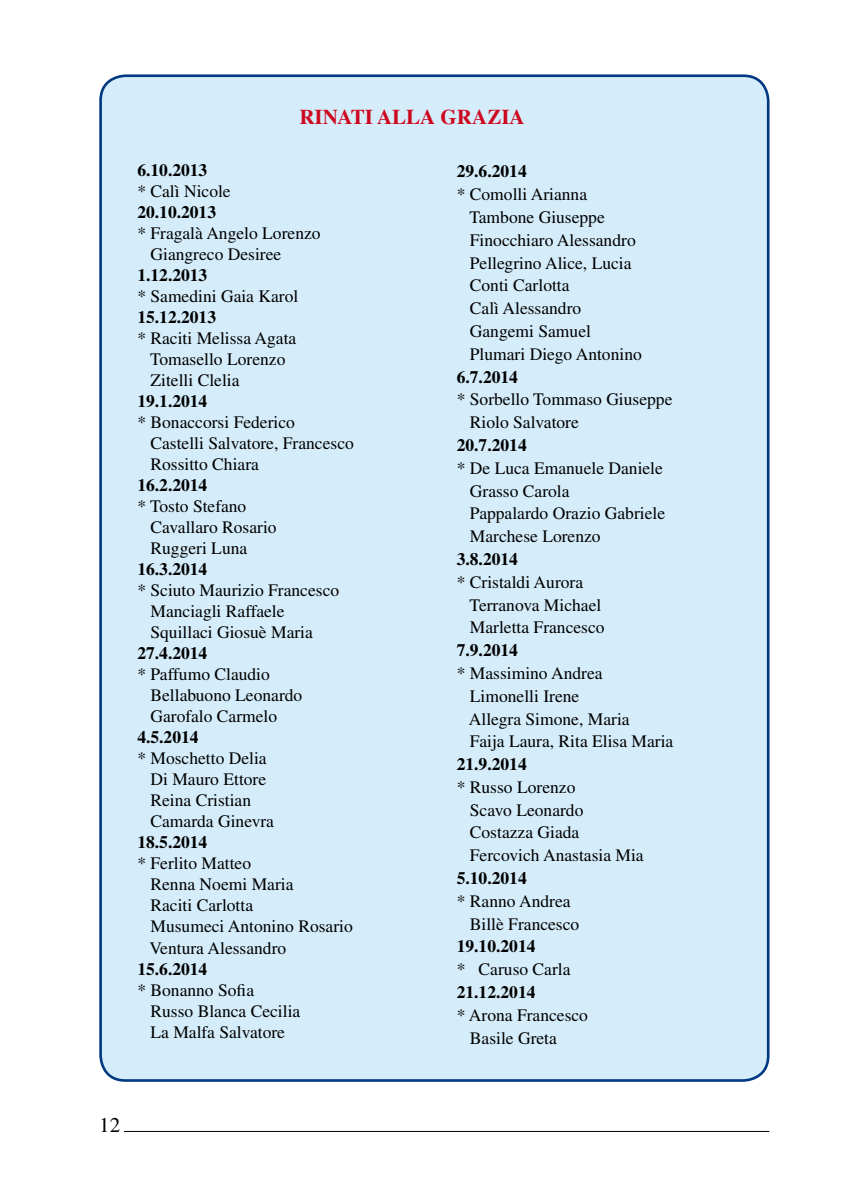
<style>
.page{position:relative;width:844px;height:1191px;background:#fff}
.page>*{position:absolute;margin:0;border:0;box-sizing:border-box;transform-origin:0 0}
.t1{font:700 21px "Times";color:#cd071e}
.t2{font:21px "Times";color:#000}
.t3{font:17.5px/22.8px "Times";color:#000}
.t4{font:700 17.5px "Times";color:#000}
</style>
<div class="page">
<hr style="left:124px;top:1131px;width:645px;height:1px;background:#000">
<div style="left:101px;top:76px;width:667px;height:1004px;background:#d5edfa;border-radius:25px"></div>
<p class="t1" style="left:299px;top:105px;width:227px">RINATI ALLA GRAZIA</p>
<p class="t4" style="left:137px;top:160px;width:71px">6.10.2013</p>
<p class="t3" style="left:137px;top:180px;width:95px">* Calì Nicole</p>
<p class="t4" style="left:137px;top:202px;width:80px">20.10.2013</p>
<p class="t3" style="left:150px;top:223px;width:172px;line-height:21px;text-indent:-13px">* Fragalà Angelo Lorenzo<br>Giangreco Desiree</p>
<p class="t4" style="left:137px;top:265px;width:71px">1.12.2013</p>
<p class="t3" style="left:137px;top:285px;width:162px">* Samedini Gaia Karol</p>
<p class="t4" style="left:137px;top:307px;width:80px">15.12.2013</p>
<p class="t3" style="left:150px;top:328px;width:148px;line-height:21px;text-indent:-13px">* Raciti Melissa Agata<br>Tomasello Lorenzo<br>Zitelli Clelia</p>
<p class="t4" style="left:137px;top:391px;width:71px">19.1.2014</p>
<p class="t3" style="left:150px;top:412px;width:205px;line-height:21px;text-indent:-13px">* Bonaccorsi Federico<br>Castelli Salvatore, Francesco<br>Rossitto Chiara</p>
<p class="t4" style="left:137px;top:475px;width:71px">16.2.2014</p>
<p class="t3" style="left:150px;top:496px;width:128px;line-height:21px;text-indent:-13px">* Tosto Stefano<br>Cavallaro Rosario<br>Ruggeri Luna</p>
<p class="t4" style="left:137px;top:559px;width:71px">16.3.2014</p>
<p class="t3" style="left:150px;top:580px;width:190px;line-height:21px;text-indent:-13px">* Sciuto Maurizio Francesco<br>Manciagli Raffaele<br>Squillaci Giosuè Maria</p>
<p class="t4" style="left:137px;top:643px;width:71px">27.4.2014</p>
<p class="t3" style="left:150px;top:664px;width:153px;line-height:21px;text-indent:-13px">* Paffumo Claudio<br>Bellabuono Leonardo<br>Garofalo Carmelo</p>
<p class="t4" style="left:137px;top:727px;width:63px">4.5.2014</p>
<p class="t3" style="left:150px;top:748px;width:125px;line-height:21px;text-indent:-13px">* Moschetto Delia<br>Di Mauro Ettore<br>Reina Cristian<br>Camarda Ginevra</p>
<p class="t4" style="left:137px;top:832px;width:71px">18.5.2014</p>
<p class="t3" style="left:149px;top:853px;width:205px;line-height:21px;text-indent:-12px">* Ferlito Matteo<br>Renna Noemi Maria<br>Raciti Carlotta<br>Musumeci Antonino Rosario<br>Ventura Alessandro</p>
<p class="t4" style="left:137px;top:958px;width:71px">15.6.2014</p>
<p class="t3" style="left:150px;top:979px;width:151px;line-height:21px;text-indent:-13px">* Bonanno Sofia<br>Russo Blanca Cecilia<br>La Malfa Salvatore</p>
<p class="t4" style="left:456px;top:161px;width:71px">29.6.2014</p>
<p class="t3" style="left:469px;top:183px;width:174px;text-indent:-13px">* Comolli Arianna<br>Tambone Giuseppe<br>Finocchiaro Alessandro<br>Pellegrino Alice, Lucia<br>Conti Carlotta<br>Calì Alessandro<br>Gangemi Samuel<br>Plumari Diego Antonino</p>
<p class="t4" style="left:456px;top:366px;width:63px">6.7.2014</p>
<p class="t3" style="left:469px;top:388px;width:204px;text-indent:-13px">* Sorbello Tommaso Giuseppe<br>Riolo Salvatore</p>
<p class="t4" style="left:456px;top:434px;width:71px">20.7.2014</p>
<p class="t3" style="left:469px;top:456px;width:197px;text-indent:-13px">* De Luca Emanuele Daniele<br>Grasso Carola<br>Pappalardo Orazio Gabriele<br>Marchese Lorenzo</p>
<p class="t4" style="left:456px;top:548px;width:63px">3.8.2014</p>
<p class="t3" style="left:469px;top:570px;width:136px;text-indent:-13px">* Cristaldi Aurora<br>Terranova Michael<br>Marletta Francesco</p>
<p class="t4" style="left:456px;top:640px;width:63px">7.9.2014</p>
<p class="t3" style="left:469px;top:661px;width:206px;text-indent:-12px">* Massimino Andrea<br>Limonelli Irene<br>Allegra Simone, Maria<br>Faija Laura, Rita Elisa Maria</p>
<p class="t4" style="left:456px;top:753px;width:71px">21.9.2014</p>
<p class="t3" style="left:469px;top:775px;width:175px;text-indent:-13px">* Russo Lorenzo<br>Scavo Leonardo<br>Costazza Giada<br>Fercovich Anastasia Mia</p>
<p class="t4" style="left:456px;top:867px;width:71px">5.10.2014</p>
<p class="t3" style="left:469px;top:889px;width:111px;text-indent:-13px">* Ranno Andrea<br>Billè Francesco</p>
<p class="t4" style="left:456px;top:936px;width:80px">19.10.2014</p>
<p class="t3" style="left:456px;top:958px;width:115px">* Caruso Carla</p>
<p class="t4" style="left:456px;top:981px;width:80px">21.12.2014</p>
<p class="t3" style="left:469px;top:1003px;width:120px;text-indent:-13px">* Arona Francesco<br>Basile Greta</p>
<p class="t2" style="left:99px;top:1113px;width:22px">12</p>
</div>
